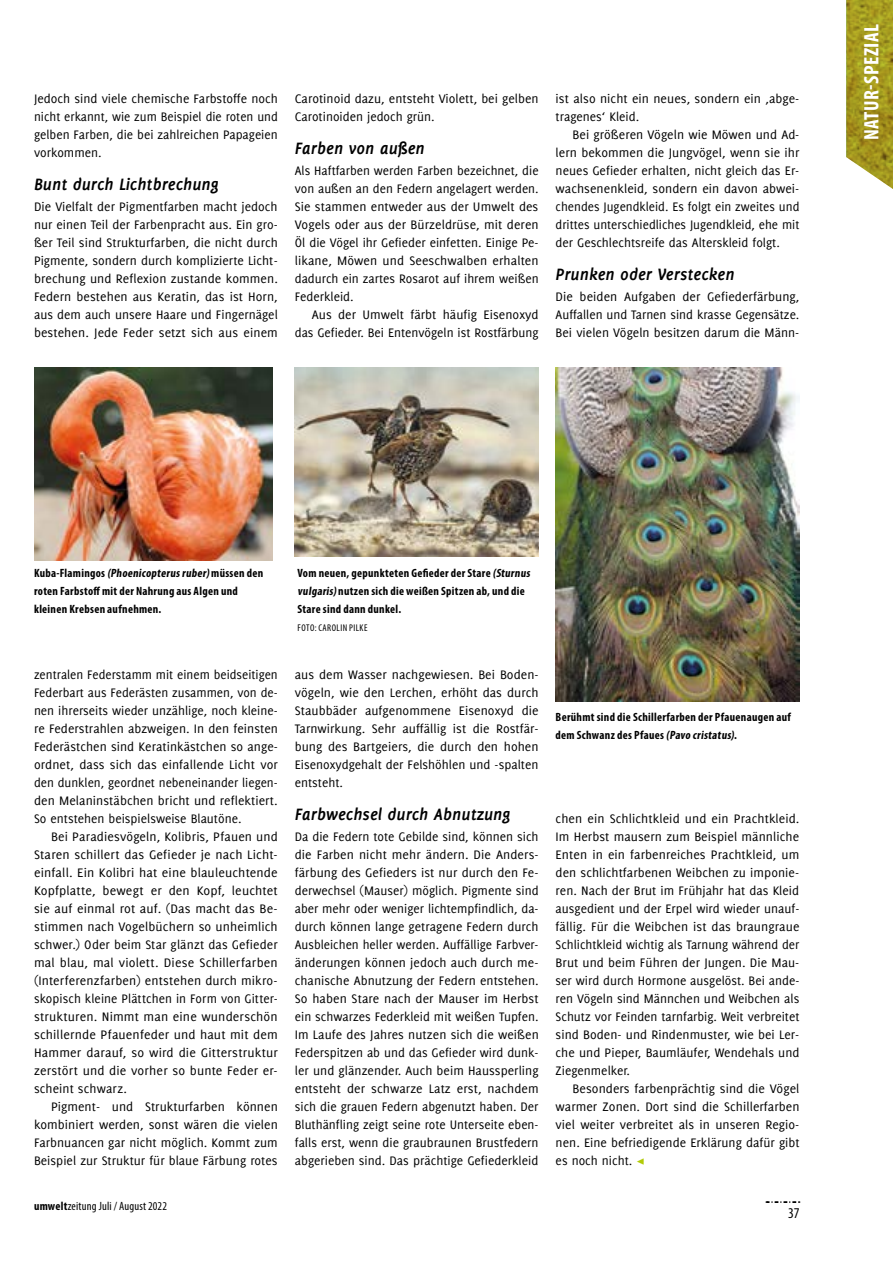
<style>
.page{position:relative;width:893px;height:1263px;background:#fff}
.page>*{position:absolute;margin:0;border:0;box-sizing:border-box;transform-origin:0 0}
.t1{font:700 condensed 21px "Myriad Pro";letter-spacing:.02em;color:#fff}
.t2{font:italic 700 18px "Delicious";color:#000}
.t3{font:condensed 15px "Myriad Pro";color:#000}
.t4{font:13.5px/18px "Delicious";color:#000;text-align:justify}
.t5{font:700 condensed 12px/18px "Myriad Pro";letter-spacing:.025em;color:#000}
.t6{font:condensed 12px "Myriad Pro";letter-spacing:.015em;color:#000}
.t7{font:condensed 9.75px "Myriad Pro";letter-spacing:.045em;color:#000}
.s1{font-weight:700}
.s2{font-family:"Minion Pro";color:#b2cb07}
</style>
<div class="page">
<svg style="left:766px;top:1201px;width:34px;height:2px"></svg>
<img style="left:34px;top:367px;width:238px;height:193px">
<img style="left:556px;top:367px;width:243px;height:334px">
<img style="left:846px;top:0;width:47px;height:189px">
<img style="left:295px;top:367px;width:244px;height:189px">
<p class="t4" style="left:34px;top:89px;width:245px">Jedoch sind viele chemische Farbstoffe noch nicht erkannt, wie zum Beispiel die roten und gelben Farben, die bei zahlreichen Papageien vorkommen.</p>
<h2 class="t2" style="left:34px;top:174px;width:186px">Bunt durch Lichtbrechung</h2>
<p class="t4" style="left:34px;top:197px;width:245px">Die Vielfalt der Pigmentfarben macht jedoch nur einen Teil der Farbenpracht aus. Ein gro&shy;ßer Teil sind Strukturfarben, die nicht durch Pigmente, sondern durch komplizierte Licht&shy;brechung und Reflexion zustande kommen.<br>Federn bestehen aus Keratin, das ist Horn, aus dem auch unsere Haare und Fingernägel bestehen. Jede Feder setzt sich aus einem</p>
<p class="t4" style="left:295px;top:89px;width:245px">Carotinoid dazu, entsteht Violett, bei gelben<br>Carotinoiden jedoch grün.</p>
<h2 class="t2" style="left:295px;top:138px;width:132px">Farben von außen</h2>
<p class="t4" style="left:295px;top:161px;width:245px">Als Haftfarben werden Farben bezeichnet, die von außen an den Federn angelagert werden.<br>Sie stammen entweder aus der Umwelt des Vogels oder aus der Bürzeldrüse, mit deren Öl die Vögel ihr Gefieder einfetten. Einige Pe&shy;likane, Möwen und Seeschwalben erhalten dadurch ein zartes Rosarot auf ihrem weißen Federkleid.</p>
<p class="t4" style="left:295px;top:305px;width:245px;text-align:right">Aus der Umwelt färbt häufig Eisenoxyd das Gefieder. Bei Entenvögeln ist Rostfärbung</p>
<p class="t4" style="left:556px;top:89px;width:245px">ist also nicht ein neues, sondern ein ‚abge&shy;tragenes‘ Kleid.</p>
<p class="t4" style="left:556px;top:125px;width:245px;text-indent:17px">Bei größeren Vögeln wie Möwen und Ad&shy;lern bekommen die Jungvögel, wenn sie ihr neues Gefieder erhalten, nicht gleich das Er&shy;wachsenenkleid, sondern ein davon abwei&shy;chendes Jugendkleid. Es folgt ein zweites und drittes unterschiedliches Jugendkleid, ehe mit der Geschlechtsreife das Alterskleid folgt.</p>
<h2 class="t2" style="left:556px;top:264px;width:181px">Prunken oder Verstecken</h2>
<p class="t4" style="left:556px;top:287px;width:245px">Die beiden Aufgaben der Gefiederfärbung, Auffallen und Tarnen sind krasse Gegensätze.<br>Bei vielen Vögeln besitzen darum die Männ-</p>
<h1 class="t1" style="left:858px;top:140px;width:118px;rotate:-90deg">NATUR-SPEZIAL</h1>
<p class="t5" style="left:34px;top:564px;width:231px">Kuba-Flamingos (Phoenicopterus ruber)müssen den roten Farbstoff mit der Nahrung aus Algen und kleinen Krebsen aufnehmen.</p>
<p class="t4" style="left:34px;top:665px;width:245px">zentralen Federstamm mit einem beidseitigen Federbart aus Federästen zusammen, von de&shy;nen ihrerseits wieder unzählige, noch kleine&shy;re Federstrahlen abzweigen. In den feinsten Federästchen sind Keratinkästchen so ange&shy;ordnet, dass sich das einfallende Licht vor den dunklen, geordnet nebeneinander liegen&shy;den Melaninstäbchen bricht und reflektiert.<br>So entstehen beispielsweise Blautöne.</p>
<p class="t4" style="left:34px;top:827px;width:245px;text-indent:17px">Bei Paradiesvögeln, Kolibris, Pfauen und Staren schillert das Gefieder je nach Licht&shy;einfall. Ein Kolibri hat eine blauleuchtende Kopfplatte, bewegt er den Kopf, leuchtet sie auf einmal rot auf. (Das macht das Be&shy;stimmen nach Vogelbüchern so unheimlich schwer.) Oder beim Star glänzt das Gefieder mal blau, mal violett. Diese Schillerfarben (Interferenzfarben) entstehen durch mikro&shy;skopisch kleine Plättchen in Form von Gitter&shy;strukturen. Nimmt man eine wunderschön schillernde Pfauenfeder und haut mit dem Hammer darauf, so wird die Gitterstruktur zerstört und die vorher so bunte Feder er&shy;scheint schwarz.</p>
<p class="t4" style="left:34px;top:1097px;width:245px;text-indent:17px">Pigment- und Strukturfarben können kombiniert werden, sonst wären die vielen Farbnuancen gar nicht möglich. Kommt zum Beispiel zur Struktur für blaue Färbung rotes</p>
<p class="t6" style="left:34px;top:1199px;width:134px"><span class="s1">umwelt</span>zeitung Juli / August 2022</p>
<p class="t5" style="left:298px;top:564px;width:236px">Vom neuen, gepunkteten Gefieder der Stare (Sturnus vulgaris)nutzen sich die weißen Spitzen ab, und die<br>Stare sind dann dunkel.</p>
<p class="t7" style="left:298px;top:622px;width:71px">FOTO: CAROLIN PILKE</p>
<p class="t4" style="left:295px;top:665px;width:245px">aus dem Wasser nachgewiesen. Bei Boden&shy;vögeln, wie den Lerchen, erhöht das durch Staubbäder aufgenommene Eisenoxyd die Tarnwirkung. Sehr auffällig ist die Rostfär&shy;bung des Bartgeiers, die durch den hohen Eisenoxydgehalt der Felshöhlen und -spalten entsteht.</p>
<h2 class="t2" style="left:295px;top:804px;width:217px">Farbwechsel durch Abnutzung</h2>
<p class="t4" style="left:295px;top:827px;width:245px">Da die Federn tote Gebilde sind, können sich die Farben nicht mehr ändern. Die Anders&shy;färbung des Gefieders ist nur durch den Fe&shy;derwechsel (Mauser) möglich. Pigmente sind aber mehr oder weniger lichtempfindlich, da&shy;durch können lange getragene Federn durch Ausbleichen heller werden. Auffällige Farbver&shy;änderungen können jedoch auch durch me&shy;chanische Abnutzung der Federn entstehen.<br>So haben Stare nach der Mauser im Herbst ein schwarzes Federkleid mit weißen Tupfen.<br>Im Laufe des Jahres nutzen sich die weißen Federspitzen ab und das Gefieder wird dunk&shy;ler und glänzender. Auch beim Haussperling entsteht der schwarze Latz erst, nachdem sich die grauen Federn abgenutzt haben. Der Bluthänfling zeigt seine rote Unterseite eben&shy;falls erst, wenn die graubraunen Brustfedern abgerieben sind. Das prächtige Gefiederkleid</p>
<p class="t5" style="left:556px;top:708px;width:237px">Berühmt sind die Schillerfarben der Pfauenaugen auf dem Schwanz des Pfaues (Pavo cristatus).</p>
<p class="t4" style="left:556px;top:809px;width:245px">chen ein Schlichtkleid und ein Prachtkleid.<br>Im Herbst mausern zum Beispiel männliche Enten in ein farbenreiches Prachtkleid, um den schlichtfarbenen Weibchen zu imponie&shy;ren. Nach der Brut im Frühjahr hat das Kleid ausgedient und der Erpel wird wieder unauf&shy;fällig. Für die Weibchen ist das braungraue Schlichtkleid wichtig als Tarnung während der Brut und beim Führen der Jungen. Die Mau&shy;ser wird durch Hormone ausgelöst. Bei ande&shy;ren Vögeln sind Männchen und Weibchen als Schutz vor Feinden tarnfarbig. Weit verbreitet sind Boden- und Rindenmuster, wie bei Ler&shy;che und Pieper, Baumläufer, Wendehals und Ziegenmelker.</p>
<p class="t4" style="left:556px;top:1079px;width:245px;text-indent:17px">Besonders farbenprächtig sind die Vögel warmer Zonen. Dort sind die Schillerfarben viel weiter verbreitet als in unseren Regio&shy;nen. Eine befriedigende Erklärung dafür gibt es noch nicht. <span class="s2">◀</span></p>
<p class="t3" style="left:788px;top:1204px;width:13px">37</p>
</div>
